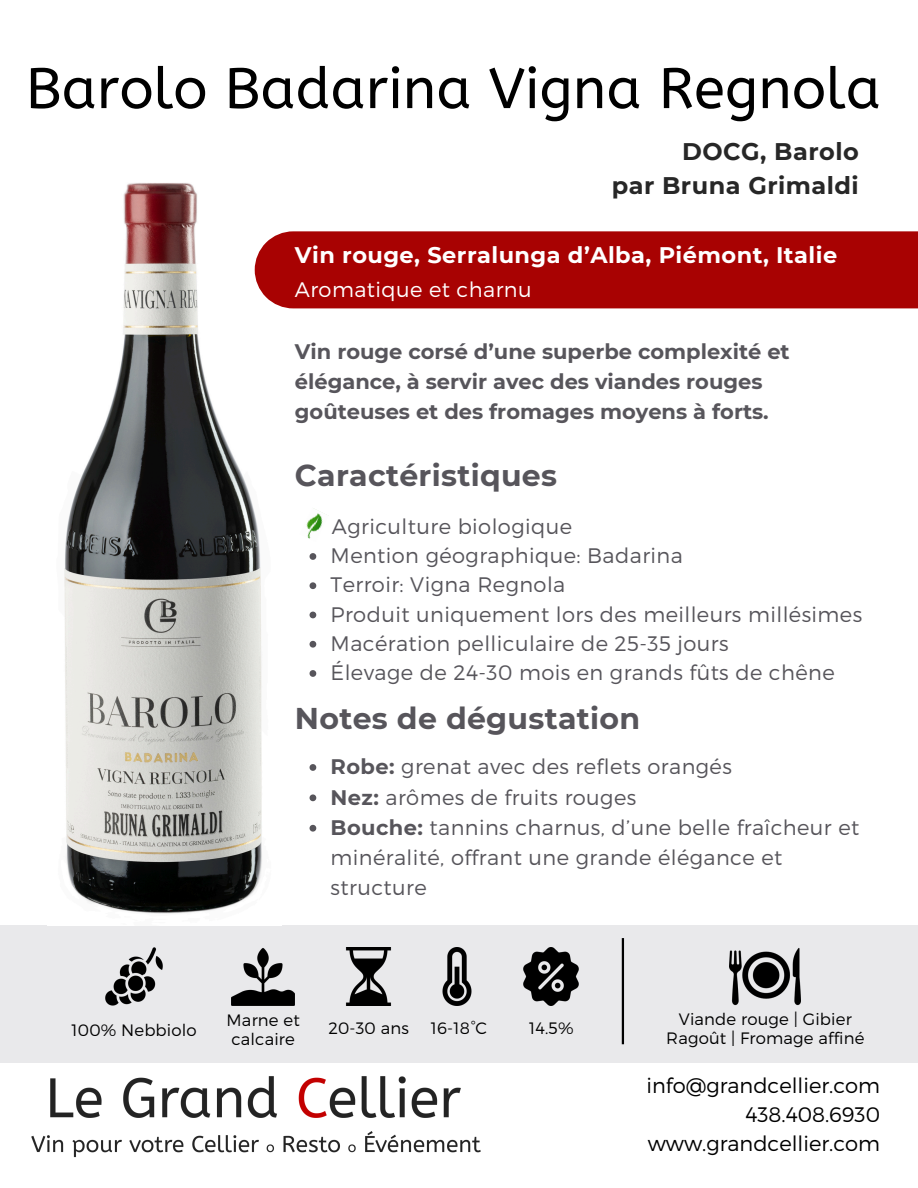
<style>
.page{position:relative;width:918px;height:1188px;background:#fff}
.page>*{position:absolute;margin:0;border:0;box-sizing:border-box;transform-origin:0 0}
.t1{font:57px "A Bee Zee";color:#000}
.t2{font:700 30px "Montserrat";letter-spacing:.01em;color:#57555b}
.t3{font:700 24px/33.8px "Montserrat";letter-spacing:.02em;color:#272727;text-align:right}
.t4{font:700 22.5px "Montserrat";letter-spacing:.02em;color:#fff}
.t5{font:300 21px/29.8px "Montserrat";letter-spacing:.02em;color:#57555b}
.t6{font:700 21px/30.3px "Montserrat";color:#57555b}
.t7{font:300 21px/29.2px "Montserrat";color:#000;text-align:right}
.t8{font:300 21px "Montserrat";letter-spacing:.02em;color:#fff}
.t9{font:300 16.5px/19.2px "Montserrat";letter-spacing:.01em;color:#000}
.s1{font-weight:700}
</style>
<div class="page">
<img style="left:31px;top:1076px;width:449px;height:82px">
<div style="left:0;top:925px;width:918px;height:137px;background:#e7e7e9"></div>
<img style="left:64px;top:183px;width:198px;height:731px">
<div style="left:255px;top:231px;width:663px;height:77px;background:#a80202"></div>
<img style="left:346px;top:948px;width:45px;height:57px">
<img style="left:442px;top:948px;width:30px;height:57px">
<img style="left:232px;top:948px;width:63px;height:57px">
<img style="left:105px;top:948px;width:58px;height:57px">
<img style="left:523px;top:948px;width:56px;height:57px">
<img style="left:730px;top:948px;width:71px;height:57px">
<hr style="left:622px;top:938px;width:2px;height:106px;background:#000">
<svg style="left:310px;top:553px;width:6px;height:7px"></svg>
<svg style="left:310px;top:582px;width:6px;height:7px"></svg>
<svg style="left:310px;top:612px;width:6px;height:6px"></svg>
<svg style="left:310px;top:641px;width:6px;height:7px"></svg>
<svg style="left:310px;top:670px;width:6px;height:7px"></svg>
<img style="left:306px;top:508px;width:23px;height:31px">
<svg style="left:310px;top:764px;width:6px;height:7px"></svg>
<svg style="left:310px;top:794px;width:6px;height:7px"></svg>
<svg style="left:310px;top:825px;width:6px;height:7px"></svg>
<p class="t1" style="left:26px;top:56px;width:857px">Barolo Badarina Vigna Regnola</p>
<p class="t3" style="left:612px;top:135px;width:249px">DOCG, Barolo<br>par Bruna Grimaldi</p>
<p class="t4" style="left:295px;top:241px;width:544px">Vin rouge, Serralunga d’Alba, Piémont, Italie</p>
<p class="t8" style="left:295px;top:276px;width:238px">Aromatique et charnu</p>
<p class="t6" style="left:295px;top:336px;width:496px">Vin rouge corsé d’une superbe complexité et élégance, à servir avec des viandes rouges goûteuses et des fromages moyens à forts.</p>
<p class="t2" style="left:295px;top:457px;width:264px">Caractéristiques</p>
<h5 class="t5" style="left:332px;top:511px;width:242px">Agriculture biologique</h5>
<p class="t5" style="left:331px;top:540px;width:354px">Mention géographique: Badarina</p>
<p class="t5" style="left:331px;top:569px;width:236px">Terroir: Vigna Regnola</p>
<p class="t5" style="left:331px;top:598px;width:533px">Produit uniquement lors des meilleurs millésimes</p>
<p class="t5" style="left:331px;top:628px;width:400px">Macération pelliculaire de 25-35 jours</p>
<p class="t5" style="left:331px;top:657px;width:506px">Élevage de 24-30 mois en grands fûts de chêne</p>
<p class="t2" style="left:295px;top:700px;width:347px">Notes de dégustation</p>
<p class="t5" style="left:331px;top:751px;width:403px"><span class="s1">Robe:</span> grenat avec des reflets orangés</p>
<p class="t5" style="left:331px;top:781px;width:307px"><span class="s1">Nez:</span> arômes de fruits rouges</p>
<p class="t5" style="left:331px;top:812px;width:530px"><span class="s1">Bouche:</span> tannins charnus, d’une belle fraîcheur et minéralité, offrant une grande élégance et structure</p>
<p class="t9" style="left:72px;top:1019px;width:127px">100% Nebbiolo</p>
<p class="t9" style="left:227px;top:1009px;width:75px">Marne et calcaire</p>
<p class="t9" style="left:529px;top:1018px;width:46px">14.5%</p>
<p class="t9" style="left:666px;top:1009px;width:200px;text-align:center">Viande rouge | Gibier<br>Ragoût | Fromage affiné</p>
<p class="t9" style="left:328px;top:1018px;width:82px">20-30 ans</p>
<h6 class="t9" style="left:431px;top:1018px;width:58px">16-18°C</h6>
<h2 class="t7" style="left:647px;top:1070px;width:235px">info@grandcellier.com<br>438.408.6930 www.grandcellier.com</h2>
</div>
